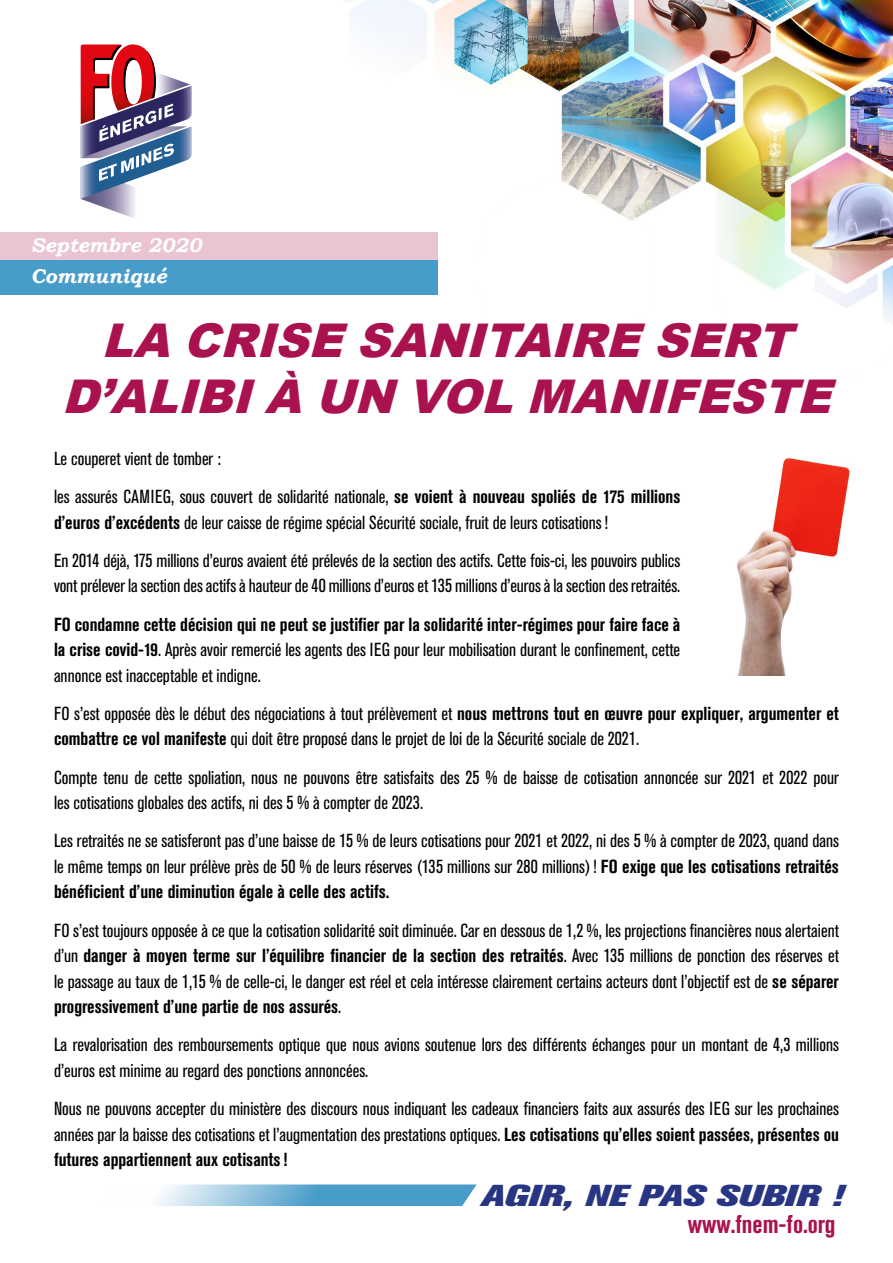
<style>
.page{position:relative;width:893px;height:1263px;background:#fff}
.page>*{position:absolute;margin:0;border:0;box-sizing:border-box;transform-origin:0 0}
.t1{font:italic 900 46.5px/55.8px "Arial";color:#aa124f;text-align:center}
.t2{font:italic 800 30px "Akzidenz Grotesk Pro";color:#283583;scale:1.4 1}
.t3{font:700 condensed 25.5px "Akzidenz Grotesk Pro";color:#aa124f}
.t4{font:italic 700 19.8px "Bookman Old Style";color:#fff}
.t5{font:condensed 18.75px/25.5px "Akzidenz Grotesk Pro";color:#000}
.s1{font-weight:700}
</style>
<div class="page">
<svg style="left:155px;top:1184px;width:322px;height:22px;background:#7cb8d8"></svg>
<img style="left:214px;top:0;width:679px;height:322px">
<svg style="left:80px;top:44px;width:112px;height:174px"></svg>
<div style="left:0;top:260px;width:438px;height:34px;background:#489cc9"></div>
<div style="left:0;top:232px;width:438px;height:28px;background:#eac4d3"></div>
<img style="left:737px;top:458px;width:113px;height:218px">
<p class="t4" style="left:31px;top:231px;width:172px">Septembre 2020</p>
<p class="t4" style="left:31px;top:261px;width:137px">Communiqué</p>
<h1 class="t1" style="left:62px;top:311px;width:787px">LA CRISESANITAIRESERT<br>D’ALIBIÀ UN VOLMANIFESTE</h1>
<p class="t5" style="left:54px;top:439px;width:628px;line-height:38.2px">Le couperet vient de tomber :<br>les assurés CAMIEG, sous couvert de solidarité nationale, <span class="s1">se voient à nouveau spoliés de 175 millions</span></p>
<p class="t5" style="left:54px;top:502px;width:628px;line-height:38.2px"><span class="s1">d’euros d’excédents</span> de leur caisse de régime spécial Sécurité sociale, fruit de leurs cotisations!<br>En 2014 déjà, 175 millions d’euros avaient été prélevés de la section des actifs. Cette fois-ci, les pouvoirs publics</p>
<p class="t5" style="left:54px;top:573px;width:628px">vont prélever la section des actifs à hauteur de 40 millions d’euros et 135 millions d’euros à la section des retraités.</p>
<p class="t5" style="left:54px;top:611px;width:628px;text-align:justify"><span class="s1">FO condamne cette décision qui ne peut se justifier par la solidarité inter-régimes pour faire face à la crise covid-19</span>. Après avoir remercié les agents des IEG pour leur mobilisation durant le confinement, cette annonce est inacceptable et indigne.</p>
<p class="t5" style="left:54px;top:700px;width:786px">FO s’est opposée dès le début des négociations à tout prélèvement et <span class="s1">nous mettrons tout en œuvre pour expliquer, argumenter et combattre ce vol manifeste</span> qui doit être proposé dans le projet de loi de la Sécurité sociale de 2021.</p>
<p class="t5" style="left:54px;top:764px;width:786px">Compte tenu de cette spoliation, nous ne pouvons être satisfaits des 25 % de baisse de cotisation annoncée sur 2021 et 2022 pour les cotisations globales des actifs, ni des 5 % à compter de 2023.</p>
<p class="t5" style="left:54px;top:828px;width:787px;text-align:justify">Les retraités ne se satisferont pas d’une baisse de 15 % de leurs cotisations pour 2021 et 2022, ni des 5 % à compter de 2023, quand dans le même temps on leur prélève près de 50 % de leurs réserves (135 millions sur 280 millions)! <span class="s1">FO exige que les cotisations retraités bénéficient d’une diminution égale à celle des actifs.</span></p>
<p class="t5" style="left:54px;top:917px;width:786px;text-align:justify">FO s’est toujours opposée à ce que la cotisation solidarité soit diminuée. Car en dessous de 1,2 %, les projections financières nous alertaient d’un <span class="s1">danger à moyen terme sur l’équilibre financier de la section des retraités</span>. Avec 135 millions de ponction des réserves et le passage au taux de 1,15 % de celle-ci, le danger est réel et cela intéresse clairement certains acteurs dont l’objectif est de <span class="s1">se séparer progressivement d’une partie de nos assurés</span>.</p>
<p class="t5" style="left:54px;top:1032px;width:786px">La revalorisation des remboursements optique que nous avions soutenue lors des différents échanges pour un montant de 4,3 millions d’euros est minime au regard des ponctions annoncées.</p>
<p class="t5" style="left:54px;top:1095px;width:786px;text-align:justify">Nous ne pouvons accepter du ministère des discours nous indiquant les cadeaux financiers faits aux assurés des IEG sur les prochaines années par la baisse des cotisations et l’augmentation des prestations optiques. <span class="s1">Les cotisations qu’elles soient passées, présentes ou futures appartiennent aux cotisants!</span></p>
<h2 class="t2" style="left:481px;top:1176px;width:260px">AGIR, NE PAS SUBIR !</h2>
<h3 class="t3" style="left:688px;top:1208px;width:149px">www.fnem-fo.org</h3>
</div>
